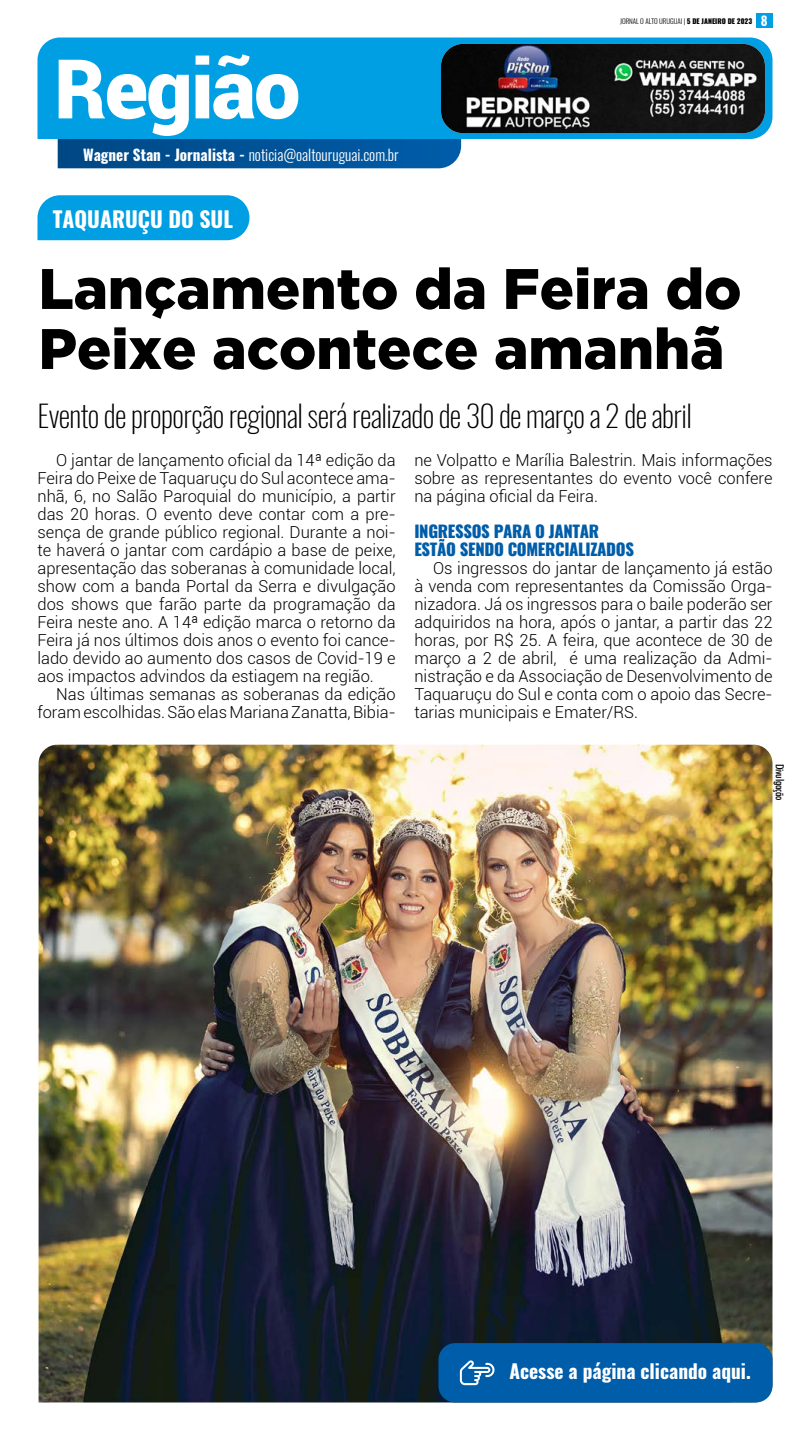
<style>
.page{position:relative;width:810px;height:1440px;background:#fff}
.page>*{position:absolute;margin:0;border:0;box-sizing:border-box;transform-origin:0 0}
.t1{font:900 82.5px "Roboto";letter-spacing:-.02em;color:#fff}
.t2{font:900 57px/60px "Gotham";color:#000}
.t3{font:200 30px "Oswald";letter-spacing:-.02em;color:#000}
.t4{font:700 21.75px "Oswald";color:#fff}
.t5{font:700 19.35px "Oswald";color:#fff}
.t6{font:300 16.5px/18px "Roboto";color:#000;text-align:justify}
.t7{font:800 16.5px/18px "Oswald";letter-spacing:-.02em;color:#005da9}
.t8{font:300 15.15px "Oswald";color:#fff}
.t9{font:500 condensed 11.25px "Futura BT";letter-spacing:-.02em;color:#000}
.t10{font:300 6.98px "Oswald";color:#000}
.s1{font-weight:700}
.s2{font-weight:800}
.s3{font-weight:700;font-size:12.9px;color:#fff}
</style>
<div class="page">
<div style="left:756px;top:13px;width:16px;height:14px;background:#009fe3"></div>
<img style="left:39px;top:745px;width:733px;height:657px">
<svg style="left:58px;top:139px;width:403px;height:29px;background:#025397"></svg>
<div style="left:38px;top:38px;width:734px;height:101px;background:#009fe3"></div>
<img style="left:441px;top:44px;width:324px;height:89px">
<div style="left:37px;top:195px;width:213px;height:45px;background:#009fe3"></div>
<div style="left:438px;top:1343px;width:335px;height:59px;background:#005da9;border-radius:17px"></div>
<svg style="left:460px;top:1360px;width:35px;height:25px"></svg>
<h1 class="t1" style="left:54px;top:31px;width:248px">Região</h1>
<p class="t8" style="left:83px;top:145px;width:317px"><span class="s1">Wagner Stan - Jornalista -</span> noticia@oaltouruguai.com.br</p>
<p class="t10" style="left:620px;top:16px;width:149px">JORNAL O ALTO URUGUAI | <span class="s2">5 DE JANEIRO DE 2023</span> <span class="s3">8</span></p>
<h3 class="t4" style="left:53px;top:204px;width:182px">TAQUARUÇU DO SUL</h3>
<h2 class="t2" style="left:39px;top:257px;width:704px">Lançamento da Feira do<br>Peixe acontece amanhã</h2>
<h3 class="t3" style="left:38px;top:396px;width:656px">Evento de proporção regional será realizado de 30 de março a 2 de abril</h3>
<p class="t6" style="left:38px;top:451px;width:360px;text-indent:19px">O jantar de lançamento oficial da 14ª edição da Feira do Peixe de Taquaruçu do Sul acontece ama&shy;nhã, 6, no Salão Paroquial do município, a partir das 20 horas. O evento deve contar com a pre&shy;sença de grande público regional. Durante a noi&shy;te haverá o jantar com cardápio a base de peixe, apresentação das soberanas à comunidade local, show com a banda Portal da Serra e divulgação dos shows que farão parte da programação da Feira neste ano. A 14ª edição marca o retorno da Feira já nos últimos dois anos o evento foi cance&shy;lado devido ao aumento dos casos de Covid-19 e aos impactos advindos da estiagem na região.</p>
<p class="t6" style="left:38px;top:685px;width:360px;text-align:right">Nas últimas semanas as soberanas da edição foram escolhidas. São elas Mariana Zanatta, Bibia-</p>
<p class="t6" style="left:414px;top:451px;width:360px">ne Volpatto e Marília Balestrin. Mais informações sobre as representantes do evento você confere na página oficial da Feira.</p>
<p class="t7" style="left:414px;top:523px;width:221px">INGRESSOS PARA O JANTAR<br>ESTÃO SENDO COMERCIALIZADOS</p>
<p class="t6" style="left:414px;top:559px;width:360px;text-indent:19px">Os ingressos do jantar de lançamento já estão à venda com representantes da Comissão Orga&shy;nizadora. Já os ingressos para o baile poderão ser adquiridos na hora, após o jantar, a partir das 22 horas, por R$ 25. A feira, que acontece de 30 de março a 2 de abril, é uma realização da Admi&shy;nistração e da Associação de Desenvolvimento de Taquaruçu do Sul e conta com o apoio das Secre&shy;tarias municipais e Emater/RS.</p>
<p class="t9" style="left:787px;top:764px;width:38px;rotate:90deg">Divulgação</p>
<p class="t5" style="left:509px;top:1358px;width:243px">Acesse a página clicando aqui.</p>
</div>
